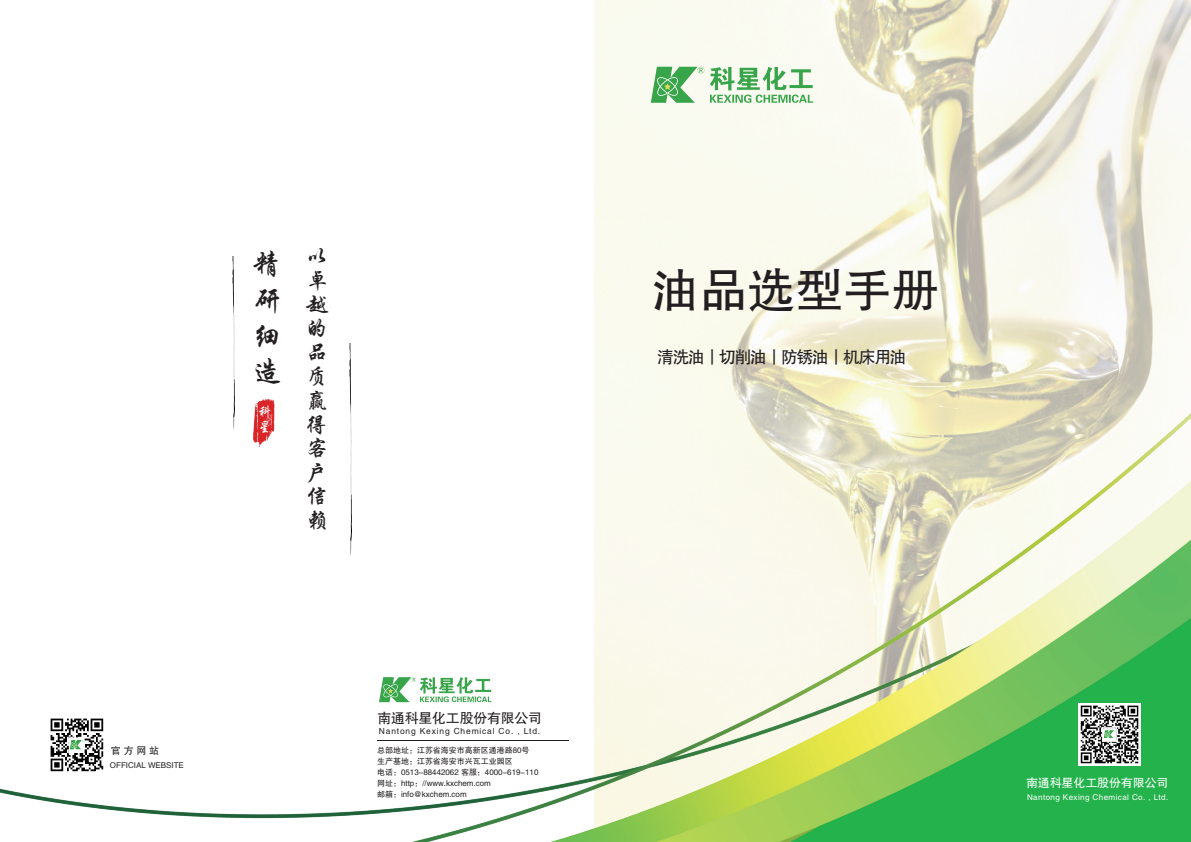
<style>
.page{position:relative;width:1191px;height:842px;background:#fff}
.page>*{position:absolute;margin:0;border:0;box-sizing:border-box;transform-origin:0 0}
.t1{font:48px "FZHTK GBK1 0";color:#231f20}
.t2{font:30px/36px "H Yi 1 gj";color:#231f20;text-align:justify}
.t3{font:24px/24px "H Yi 1 gj";color:#231f20}
.t4{font:17px "FZHTK GBK1 0";letter-spacing:-.075em;color:#231f20}
.t5{font:15px/15px "H Yi 1 gj";color:#fbfcfc}
.t6{font:14px "FZHTJW GB1 0";letter-spacing:-.02em;color:#231f20}
.t7{font:12px "FZHTJW GB1 0";letter-spacing:-.02em;color:#fff}
.t8{font:10px "FZHTJW GB1 0";color:#231f20}
.t9{font:8.4px "FZHTJW GB1 0";letter-spacing:.1em;color:#231f20}
.t10{font:8px/11px "FZHTJW GB1 0";color:#231f20}
.t11{font:8px "FZHTJW GB1 0";letter-spacing:.05em;color:#fff}
</style>
<div class="page">
<img style="left:594px;top:0;width:597px;height:400px">
<img style="left:234px;top:400px;width:957px;height:29px">
<img style="left:0;top:429px;width:1191px;height:413px">
<img style="left:349px;top:343px;width:2px;height:214px">
<img style="left:232px;top:256px;width:2px;height:174px">
<img style="left:254px;top:400px;width:20px;height:46px">
<img style="left:1078px;top:704px;width:62px;height:61px">
<img style="left:48px;top:716px;width:58px;height:58px">
<hr style="left:378px;top:741px;width:191px;height:1px;background:#231f20">
<svg style="left:379px;top:677px;width:112px;height:25px"></svg>
<svg style="left:710px;top:67px;width:103px;height:36px"></svg>
<svg style="left:651px;top:67px;width:53px;height:36px"></svg>
<svg style="left:69px;top:738px;width:15px;height:14px"></svg>
<svg style="left:70px;top:740px;width:14px;height:9px"></svg>
<svg style="left:1103px;top:729px;width:12px;height:11px"></svg>
<svg style="left:1103px;top:730px;width:12px;height:8px"></svg>
<h2 class="t2" style="left:252px;top:245px;width:29px">精研细造</h2>
<h3 class="t5" style="left:257px;top:404px;width:14px">科星</h3>
<h3 class="t3" style="left:305px;top:243px;width:25px">以卓越的品质赢得客户信赖</h3>
<p class="t8" style="left:111px;top:745px;width:50px">官 方 网 站</p>
<p class="t10" style="left:110px;top:760px;width:75px">OFFICIAL WEBSITE</p>
<h3 class="t6" style="left:377px;top:710px;width:166px">南通科星化工股份有限公司</h3>
<p class="t10" style="left:377px;top:745px;width:163px">总部地址：江苏省海安市高新区通港路80号生产基地：江苏省海安市兴瓦工业园区<br>电话：0513-88442062 客服：4000-619-110网址：http：//www.kxchem.com<br>邮箱：info@kxchem.com</p>
<p class="t9" style="left:379px;top:727px;width:163px">Nantong Kexing Chemical Co. , Ltd.</p>
<h1 class="t1" style="left:652px;top:264px;width:289px">油品选型手册</h1>
<h3 class="t4" style="left:657px;top:348px;width:251px">清洗油丨切削油丨防锈油丨机床用油</h3>
<h3 class="t7" style="left:1026px;top:776px;width:144px">南通科星化工股份有限公司</h3>
<p class="t11" style="left:1027px;top:792px;width:143px">Nantong Kexing Chemical Co. , Ltd.</p>
</div>
